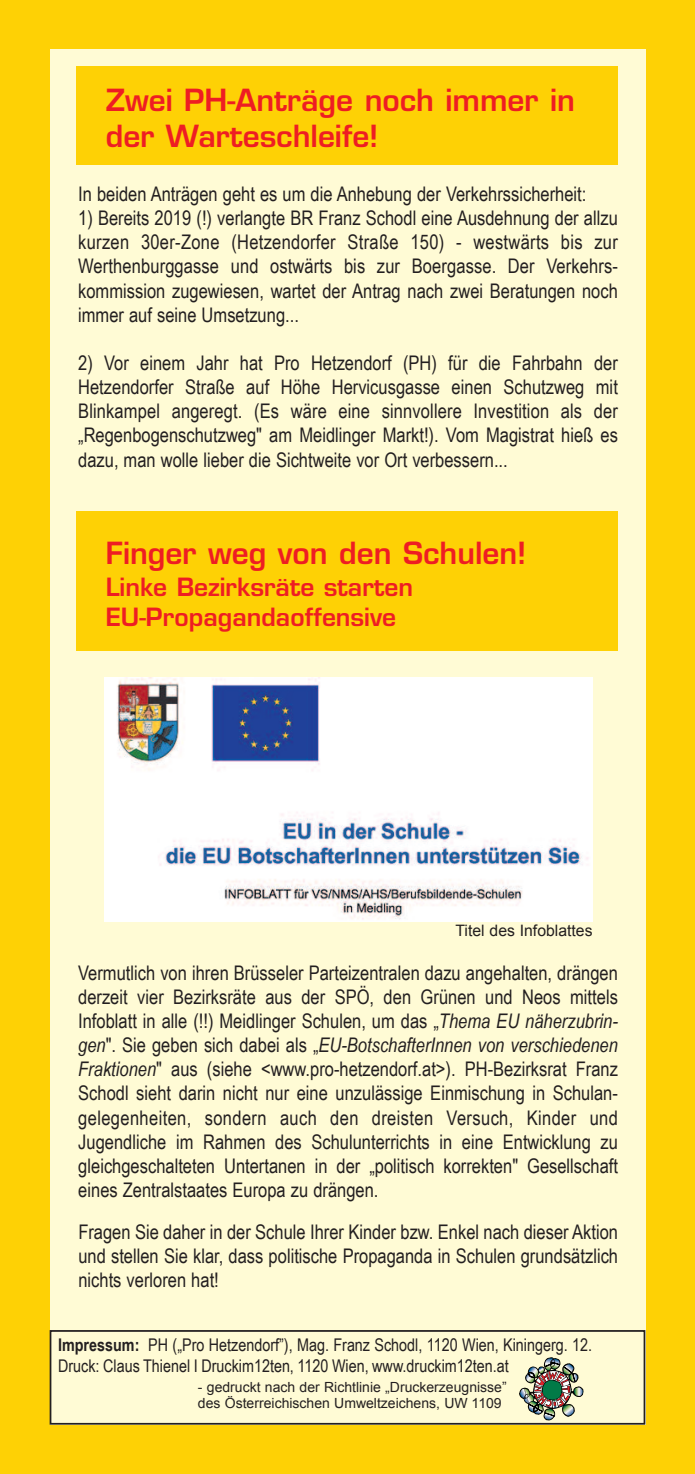
<style>
.page{position:relative;width:695px;height:1474px;background:#fff}
.page>*{position:absolute;margin:0;border:0;box-sizing:border-box;transform-origin:0 0}
.t1{font:600 29.75px/35.7px "Eurostile";color:#ee1d23}
.t2{font:600 24.5px/29.4px "Eurostile";color:#ee1d23}
.t3{font:20.12px/24.2px "Arial Narrow";color:#231f20;text-align:justify}
.t4{font:17.5px/21px "Arial Narrow";color:#231f20}
.t5{font:15.75px "Arial";color:#231f20}
.t6{font:14px/16.8px "Arial";color:#231f20}
.s1{font-style:italic}
.s2{font-weight:700}
</style>
<div class="page">
<div style="left:0;top:0;width:694px;height:1473px;background:#fed105"></div>
<div style="left:50px;top:50px;width:595px;height:1374px;background:#fffbd5"></div>
<div style="left:50px;top:1329px;width:595px;height:95px;border:2px solid #231f20"></div>
<img style="left:519px;top:1357px;width:64px;height:62px">
<div style="left:76px;top:67px;width:541px;height:98px;background:#fed105"></div>
<div style="left:76px;top:511px;width:541px;height:139px;background:#fed105"></div>
<img style="left:105px;top:677px;width:487px;height:244px">
<h1 class="t1" style="left:106px;top:85px;width:470px">Zwei PH-Anträge noch immer in der Warteschleife!</h1>
<p class="t3" style="left:78px;top:181px;width:509px">In beiden Anträgen geht es um die Anhebung der Verkehrssicherheit:</p>
<p class="t3" style="left:78px;top:206px;width:541px">1) Bereits 2019 (!) verlangte BR Franz Schodl eine Ausdehnung der allzu kurzen 30er-Zone (Hetzendorfer Straße 150) - westwärts bis zur Werthenburggasse und ostwärts bis zur Boergasse. Der Verkehrs&shy;kommission zugewiesen, wartet der Antrag nach zwei Beratungen noch immer auf seine Umsetzung...</p>
<p class="t3" style="left:78px;top:350px;width:541px">2) Vor einem Jahr hat Pro Hetzendorf (PH) für die Fahrbahn der Hetzendorfer Straße auf Höhe Hervicusgasse einen Schutzweg mit Blinkampel angeregt. (Es wäre eine sinnvollere Investition als der „Regenbogenschutzweg" am Meidlinger Markt!). Vom Magistrat hieß es dazu, man wolle lieber die Sichtweite vor Ort verbessern...</p>
<h1 class="t1" style="left:106px;top:538px;width:422px">Finger weg von den Schulen!</h1>
<p class="t2" style="left:106px;top:575px;width:309px">Linke Bezirksräte starten<br>EU-Propagandaoffensive</p>
<p class="t5" style="left:455px;top:922px;width:138px">Titel des Infoblattes</p>
<p class="t3" style="left:78px;top:960px;width:541px">Vermutlich von ihren Brüsseler Parteizentralen dazu angehalten, drängen derzeit vier Bezirksräte aus der SPÖ, den Grünen und Neos mittels Infoblatt in alle (!!) Meidlinger Schulen, um das „<span class="s1">Thema EU näherzubrin&shy;gen</span>". Sie geben sich dabei als „<span class="s1">EU-BotschafterInnen von verschiedenen Fraktionen</span>" aus (siehe &lt;www.pro-hetzendorf.at&gt;). PH-Bezirksrat Franz Schodl sieht darin nicht nur eine unzulässige Einmischung in Schulan&shy;gelegenheiten, sondern auch den dreisten Versuch, Kinder und Jugendliche im Rahmen des Schulunterrichts in eine Entwicklung zu gleichgeschalteten Untertanen in der „politisch korrekten" Gesellschaft eines Zentralstaates Europa zu drängen.</p>
<p class="t3" style="left:78px;top:1219px;width:541px">Fragen Sie daher in der Schule Ihrer Kinder bzw. Enkel nach dieser Aktion und stellen Sie klar, dass politische Propaganda in Schulen grundsätzlich nichts verloren hat!</p>
<p class="t4" style="left:58px;top:1333px;width:535px"><span class="s2">Impressum:</span> PH („Pro Hetzendorf”), Mag. Franz Schodl, 1120 Wien, Kiningerg. 12.<br>Druck: Claus Thienel I Druckim12ten, 1120 Wien, www.druckim12ten.at</p>
<p class="t6" style="left:198px;top:1378px;width:310px">- gedruckt nach der Richtlinie „Druckerzeugnisse” des Österreichischen Umweltzeichens, UW 1109</p>
</div>
